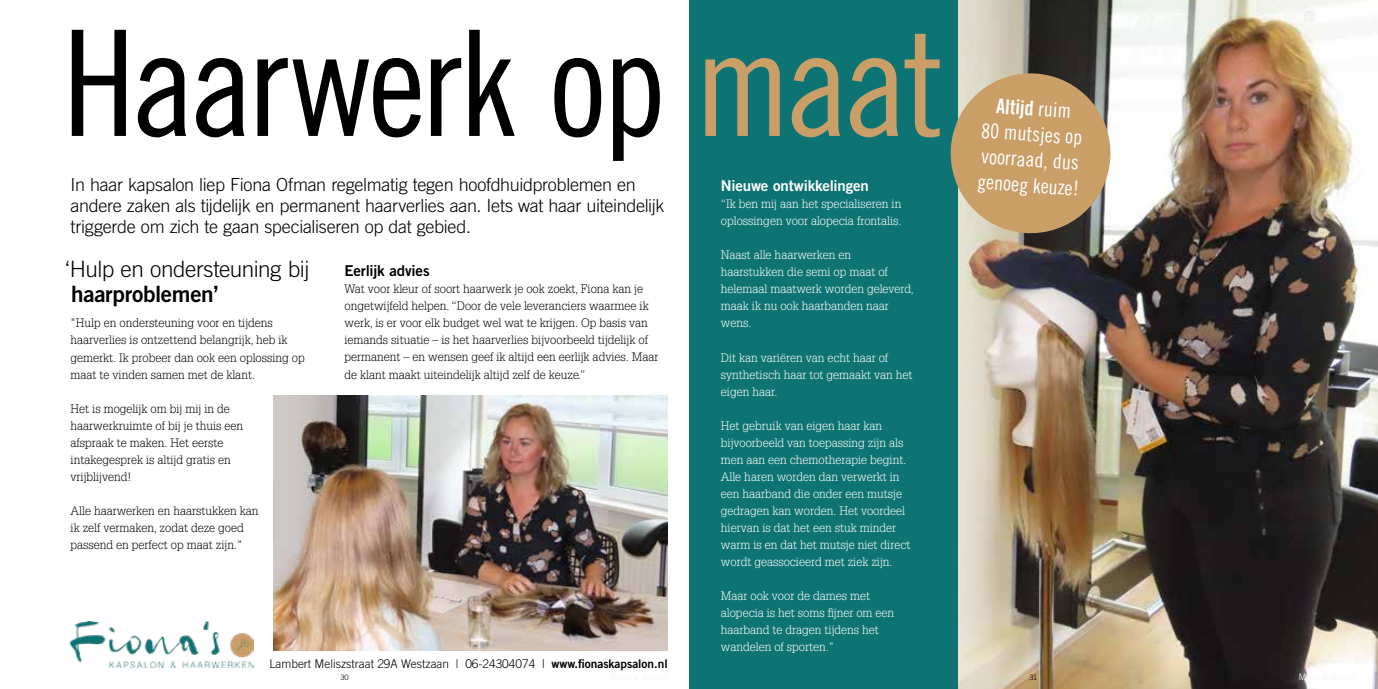
<style>
.page{position:relative;width:1378px;height:689px;background:#fff}
.page>*{position:absolute;margin:0;border:0;box-sizing:border-box;transform-origin:0 0}
.t1{font:147px "Trade Gothic LT Std Cn 18";letter-spacing:-.035em;color:#000}
.t2{font:300 22.5px "Trade Gothic LT Std";letter-spacing:-.02em;color:#000}
.t3{font:22.5px "Trade Gothic LT Std Bd 2";letter-spacing:-.015em;color:#000}
.t4{font:20.55px/25.7px "Trade Gothic LT Std Cn 18";color:#fff;text-align:justify}
.t5{font:20.55px "Trade Gothic LT Std Bd Cn 20";color:#fff}
.t6{font:300 18px/21px "Trade Gothic LT Std";letter-spacing:-.015em;color:#000}
.t7{font:15px "Trade Gothic LT Std Bd 2";letter-spacing:-.01em;color:#fff}
.t8{font:15px "Trade Gothic LT Std Bd 2";letter-spacing:-.01em;color:#000}
.t9{font:300 12px/17px "Glypha LT Std";color:#000}
.t10{font:300 12px/17px "Glypha LT Std";color:#fff}
.t11{font:300 12px "Trade Gothic LT Std";color:#000}
.t12{font:300 7.5px "Trade Gothic LT Std";color:#000}
.s1{color:#c99e67}
.s2{font-family:"Trade Gothic LT Std Bd 2";font-weight:400}
.s3{font-family:"Trade Gothic LT Std Cn 18"}
</style>
<div class="page">
<img style="left:273px;top:395px;width:395px;height:256px">
<img style="left:71px;top:621px;width:183px;height:47px">
<div style="left:689px;top:0;width:269px;height:689px;background:#0e7473"></div>
<img style="left:958px;top:0;width:420px;height:689px">
<svg style="left:950px;top:70px;width:163px;height:166px;background:#b99c72"></svg>
<h1 class="t1" style="left:62px;top:-4px;width:884px">Haarwerk op <span class="s1">maat</span></h1>
<h3 class="t6" style="left:71px;top:174px;width:595px">In haar kapsalon liep Fiona Ofman regelmatig tegen hoofdhuidproblemen en andere zaken als tijdelijk en permanent haarverlies aan. Iets wat haar uiteindelijk triggerde om zich te gaan specialiseren op dat gebied.</h3>
<p class="t7" style="left:721px;top:177px;width:149px">Nieuwe ontwikkelingen</p>
<p class="t10" style="left:721px;top:196px;width:182px">“Ik ben mij aan het specialiseren in oplossingen voor alopecia frontalis.</p>
<p class="t10" style="left:721px;top:247px;width:194px">Naast alle haarwerken en haarstukken die semi op maat of helemaal maatwerk worden geleverd, maak ik nu ook haarbanden naar wens.</p>
<p class="t10" style="left:721px;top:349px;width:193px">Dit kan variëren van echt haar of synthetisch haar tot gemaakt van het eigen haar.</p>
<p class="t10" style="left:721px;top:417px;width:191px">Het gebruik van eigen haar kan bijvoorbeeld van toepassing zijn als men aan een chemotherapie begint.<br>Alle haren worden dan verwerkt in een haarband die onder een mutsje gedragen kan worden. Het voordeel hiervan is dat het een stuk minder warm is en dat het mutsje niet direct wordt geassocieerd met ziek zijn.</p>
<p class="t10" style="left:721px;top:587px;width:175px">Maar ook voor de dames met alopecia is het soms fijner om een haarband te dragen tijdens het wandelen of sporten."</p>
<h2 class="t2" style="left:65px;top:255px;width:246px">‘Hulp en ondersteuning bij</h2>
<h2 class="t3" style="left:71px;top:280px;width:149px">haarproblemen’</h2>
<p class="t8" style="left:344px;top:262px;width:87px">Eerlijk advies</p>
<p class="t9" style="left:344px;top:281px;width:315px">Wat voor kleur of soort haarwerk je ook zoekt, Fiona kan je ongetwijfeld helpen. “Door de vele leveranciers waarmee ik werk, is er voor elk budget wel wat te krijgen. Op basis van iemands situatie – is het haarverlies bijvoorbeeld tijdelijk of permanent – en wensen geef ik altijd een eerlijk advies. Maar de klant maakt uiteindelijk altijd zelf de keuze.”</p>
<p class="t9" style="left:71px;top:315px;width:236px">"Hulp en ondersteuning voor en tijdens haarverlies is ontzettend belangrijk, heb ik gemerkt. Ik probeer dan ook een oplossing op maat te vinden samen met de klant.</p>
<p class="t9" style="left:71px;top:400px;width:174px">Het is mogelijk om bij mij in de haarwerkruimte of bij je thuis een afspraak te maken. Het eerste intakegesprek is altijd gratis en vrijblijvend!</p>
<p class="t9" style="left:71px;top:502px;width:189px">Alle haarwerken en haarstukken kan ik zelf vermaken, zodat deze goed passend en perfect op maat zijn."</p>
<p class="t11" style="left:270px;top:656px;width:399px">Lambert Meliszstraat 29A Westzaan | 06-24304074 | <span class="s2">www.fionaskapsalon.nl</span></p>
<h3 class="t5" style="left:997px;top:93px;width:77px;rotate:4deg">Altijd <span class="s3">ruim</span></h3>
<h3 class="t4" style="left:981px;top:117px;width:104px;rotate:4deg">80 mutsjes op voorraad, dus genoeg keuze!</h3>
<p class="t12" style="left:340px;top:672px;width:10px">30</p>
<p class="t12" style="left:1029px;top:672px;width:9px">31</p>
</div>
